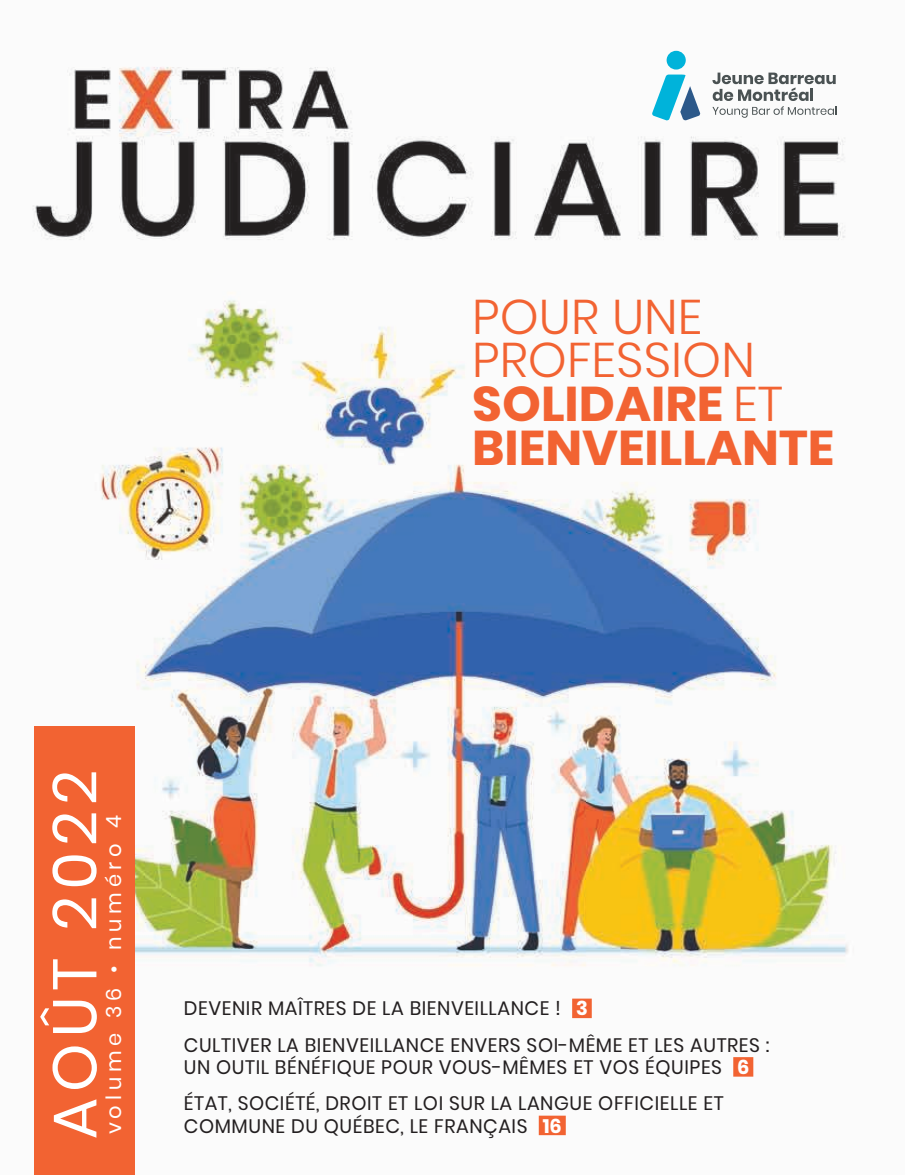
<style>
.page{position:relative;width:905px;height:1175px;background:#fff}
.page>*{position:absolute;margin:0;border:0;box-sizing:border-box;transform-origin:0 0}
.t1{font:61.5px "Poppins";letter-spacing:.1em;color:#fff}
.t2{font:700 48.6px/43.8px "Poppins";color:#f26332}
.t3{font:21px "Poppins";letter-spacing:.23em;color:#fff}
.t4{font:19.5px/36px "Poppins";letter-spacing:.03em;color:#231f20}
.s1{font-weight:300}
.s2{font-weight:700;color:#fff}
</style>
<div class="page">
<img style="left:32px;top:50px;width:817px;height:1086px">
<div style="left:34px;top:727px;width:101px;height:447px;background:#f26332"></div>
<div style="left:572px;top:998px;width:19px;height:20px;background:#f26332"></div>
<div style="left:733px;top:1057px;width:20px;height:19px;background:#f26332"></div>
<div style="left:538px;top:1115px;width:27px;height:20px;background:#f26332"></div>
<svg style="left:652px;top:74px;width:48px;height:47px"></svg>
<div style="left:666px;top:51px;width:19px;height:19px;background:#00b3da;border-radius:50%"></div>
<svg style="left:712px;top:73px;width:124px;height:45px"></svg>
<h2 class="t2" style="left:472px;top:298px;width:363px"><span class="s1">POUR UNE<br>PROFESSION<br></span>SOLIDAIRE <span class="s1">ET<br></span>BIENVEILLANTE</h2>
<h1 class="t1" style="left:36px;top:1138px;width:370px;rotate:-90deg">AOÛT 2022</h1>
<p class="t3" style="left:100px;top:1133px;width:320px;rotate:-90deg">volume 36 • numéro 4</p>
<p class="t4" style="left:184px;top:990px;width:587px">DEVENIR MAÎTRES DE LA BIENVEILLANCE ! <span class="s2">3<br></span>CULTIVER LA BIENVEILLANCE ENVERS SOI-MÊME ET LES AUTRES :</p>
<p class="t4" style="left:184px;top:1049px;width:567px">UN OUTIL BÉNÉFIQUE POUR VOUS-MÊMES ET VOS ÉQUIPES <span class="s2">6<br></span>ÉTAT, SOCIÉTÉ, DROIT ET LOI SUR LA LANGUE OFFICIELLE ET</p>
<p class="t4" style="left:184px;top:1107px;width:379px">COMMUNE DU QUÉBEC, LE FRANÇAIS <span class="s2">16</span></p>
</div>
